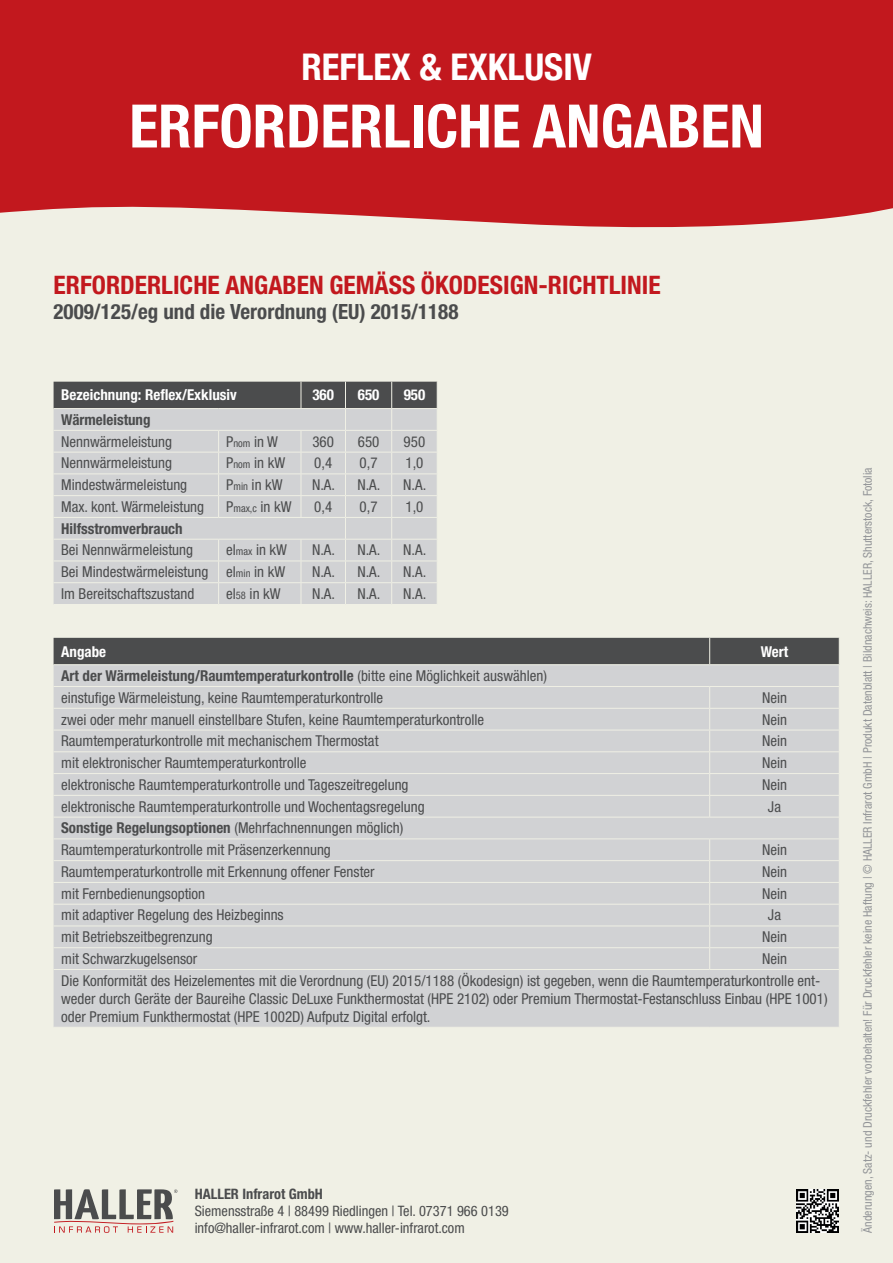
<style>
.page{position:relative;width:893px;height:1263px;background:#f0f0e5}
.page>*{position:absolute;margin:0;border:0;box-sizing:border-box;transform-origin:0 0}
.t1{font:700 condensed 60px "Helvetica Neue";color:#fff}
.t2{font:700 condensed 36.75px "Helvetica Neue";color:#fff}
.t3{font:700 condensed 25.5px "Helvetica Neue LT Std";color:#c2181e}
.t4{font:700 condensed 21px "Helvetica Neue LT Std";color:#4b4c4d}
.t5{font:condensed 15px/21.8px "Helvetica Neue LT Std";color:#4b4c4d}
.t6{font:700 condensed 15px "Helvetica Neue LT Std";color:#fff}
.t7{font:700 condensed 15px "Helvetica Neue LT Std";color:#4b4c4d}
.t8{font:condensed 14.4px/16.8px "Helvetica Neue LT Std";color:#4b4c4d}
.t9{font:700 condensed 14.4px "Helvetica Neue LT Std";color:#4b4c4d}
.t10{font:condensed 12px "Helvetica Neue LT Std";color:#939598}
.s1{font-size:10.5px}
.s2{font-weight:700}
</style>
<div class="page">
<div style="left:0;top:0;width:893px;height:228px;background:#c2181e"></div>
<svg style="left:54px;top:1189px;width:123px;height:44px"></svg>
<img style="left:796px;top:1189px;width:43px;height:43px">
<svg style="left:54px;top:382px;width:384px;height:222px;background:#c3c3c5"></svg>
<div style="left:54px;top:970px;width:785px;height:57px;background:#d1d2d4"></div>
<svg style="left:54px;top:638px;width:786px;height:331px;background:#c7c8ca"></svg>
<h2 class="t2" style="left:301px;top:36px;width:292px">REFLEX &amp; EXKLUSIV</h2>
<h1 class="t1" style="left:129px;top:76px;width:636px">ERFORDERLICHE ANGABEN</h1>
<h3 class="t3" style="left:54px;top:269px;width:609px">ERFORDERLICHE ANGABEN GEMÄSS ÖKODESIGN-RICHTLINIE</h3>
<h3 class="t4" style="left:54px;top:299px;width:406px">2009/125/eg und die Verordnung (EU) 2015/1188</h3>
<p class="t6" style="left:61px;top:386px;width:177px">Bezeichnung: Reflex/Exklusiv</p>
<p class="t6" style="left:312px;top:386px;width:23px">360</p>
<p class="t6" style="left:358px;top:386px;width:23px">650</p>
<p class="t6" style="left:404px;top:386px;width:23px">950</p>
<p class="t7" style="left:61px;top:410px;width:91px">Wärmeleistung</p>
<p class="t5" style="left:61px;top:430px;width:112px">Nennwärmeleistung</p>
<p class="t5" style="left:226px;top:430px;width:53px">P<span class="s1">nom</span> in W</p>
<p class="t5" style="left:312px;top:430px;width:23px">360</p>
<p class="t5" style="left:358px;top:430px;width:23px">650</p>
<p class="t5" style="left:404px;top:430px;width:23px">950</p>
<p class="t5" style="left:61px;top:452px;width:112px">Nennwärmeleistung</p>
<p class="t5" style="left:226px;top:452px;width:61px">P<span class="s1">nom</span> in kW</p>
<p class="t5" style="left:314px;top:452px;width:19px">0,4</p>
<p class="t5" style="left:360px;top:452px;width:19px">0,7</p>
<p class="t5" style="left:405px;top:452px;width:19px">1,0</p>
<p class="t5" style="left:61px;top:474px;width:128px">Mindestwärmeleistung</p>
<p class="t5" style="left:226px;top:474px;width:58px">P<span class="s1">min</span> in kW</p>
<p class="t5" style="left:312px;top:474px;width:25px">N.A.</p>
<p class="t5" style="left:357px;top:474px;width:25px">N.A.</p>
<p class="t5" style="left:403px;top:474px;width:25px">N.A.</p>
<p class="t5" style="left:61px;top:496px;width:145px">Max. kont. Wärmeleistung</p>
<p class="t5" style="left:226px;top:496px;width:67px">P<span class="s1">max,c</span> in kW</p>
<p class="t5" style="left:314px;top:496px;width:19px">0,4</p>
<p class="t5" style="left:360px;top:496px;width:19px">0,7</p>
<p class="t5" style="left:405px;top:496px;width:19px">1,0</p>
<p class="t7" style="left:61px;top:519px;width:123px">Hilfsstromverbrauch</p>
<p class="t5" style="left:61px;top:539px;width:133px">Bei Nennwärmeleistung</p>
<p class="t5" style="left:226px;top:539px;width:62px">el<span class="s1">max</span> in kW</p>
<p class="t5" style="left:312px;top:539px;width:25px">N.A.</p>
<p class="t5" style="left:357px;top:539px;width:25px">N.A.</p>
<p class="t5" style="left:403px;top:539px;width:25px">N.A.</p>
<p class="t5" style="left:61px;top:561px;width:226px">Bei Mindestwärmeleistung el<span class="s1">min</span> in kW</p>
<p class="t5" style="left:312px;top:561px;width:25px">N.A.</p>
<p class="t5" style="left:357px;top:561px;width:25px">N.A.</p>
<p class="t5" style="left:403px;top:561px;width:25px">N.A.</p>
<p class="t5" style="left:61px;top:583px;width:135px">Im Bereitschaftszustand</p>
<p class="t5" style="left:226px;top:583px;width:56px">el<span class="s1">58</span> in kW</p>
<p class="t5" style="left:312px;top:583px;width:25px">N.A.</p>
<p class="t5" style="left:357px;top:583px;width:25px">N.A.</p>
<p class="t5" style="left:403px;top:583px;width:25px">N.A.</p>
<p class="t6" style="left:61px;top:642px;width:47px">Angabe</p>
<p class="t6" style="left:761px;top:642px;width:29px">Wert</p>
<p class="t5" style="left:61px;top:665px;width:487px"><span class="s2">Art der Wärmeleistung/Raumtemperaturkontrolle</span> (bitte eine Möglichkeit auswählen) einstufige Wärmeleistung, keine Raumtemperaturkontrolle</p>
<p class="t5" style="left:762px;top:686px;width:27px">Nein</p>
<p class="t5" style="left:61px;top:708px;width:424px">zwei oder mehr manuell einstellbare Stufen, keine Raumtemperaturkontrolle</p>
<p class="t5" style="left:762px;top:708px;width:27px">Nein</p>
<p class="t5" style="left:61px;top:730px;width:319px">Raumtemperaturkontrolle mit mechanischem Thermostat</p>
<p class="t5" style="left:762px;top:730px;width:27px">Nein</p>
<p class="t5" style="left:61px;top:752px;width:247px">mit elektronischer Raumtemperaturkontrolle</p>
<p class="t5" style="left:762px;top:752px;width:27px">Nein</p>
<p class="t5" style="left:61px;top:773px;width:349px">elektronische Raumtemperaturkontrolle und Tageszeitregelung</p>
<p class="t5" style="left:762px;top:773px;width:27px">Nein</p>
<p class="t5" style="left:61px;top:795px;width:365px">elektronische Raumtemperaturkontrolle und Wochentagsregelung</p>
<p class="t5" style="left:768px;top:795px;width:15px">Ja</p>
<p class="t5" style="left:61px;top:817px;width:344px"><span class="s2">Sonstige Regelungsoptionen</span> (Mehrfachnennungen möglich)<br>Raumtemperaturkontrolle mit Präsenzerkennung</p>
<p class="t5" style="left:762px;top:839px;width:27px">Nein</p>
<p class="t5" style="left:61px;top:861px;width:315px">Raumtemperaturkontrolle mit Erkennung offener Fenster</p>
<p class="t5" style="left:762px;top:861px;width:27px">Nein</p>
<p class="t5" style="left:61px;top:882px;width:146px">mit Fernbedienungsoption</p>
<p class="t5" style="left:762px;top:882px;width:27px">Nein</p>
<p class="t5" style="left:61px;top:904px;width:224px">mit adaptiver Regelung des Heizbeginns</p>
<p class="t5" style="left:768px;top:904px;width:15px">Ja</p>
<p class="t5" style="left:61px;top:926px;width:153px">mit Betriebszeitbegrenzung</p>
<p class="t5" style="left:762px;top:926px;width:27px">Nein</p>
<p class="t5" style="left:61px;top:948px;width:138px">mit Schwarzkugelsensor</p>
<p class="t5" style="left:61px;top:948px;width:761px;text-indent:701px">Nein<br>Die Konformität des Heizelementes mit die Verordnung (EU) 2015/1188 (Ökodesign) ist gegeben, wenn die Raumtemperaturkontrolle ent-</p>
<p class="t5" style="left:61px;top:989px;width:768px;line-height:18px">weder durch Geräte der Baureihe Classic DeLuxe Funkthermostat (HPE 2102) oder Premium Thermostat-Festanschluss Einbau (HPE 1001) oder Premium Funkthermostat (HPE 1002D) Aufputz Digital erfolgt.</p>
<p class="t9" style="left:195px;top:1185px;width:130px">HALLER Infrarot GmbH</p>
<p class="t8" style="left:195px;top:1202px;width:316px">Siemensstraße 4 | 88499 Riedlingen | Tel. 07371 966 0139 info@haller-infrarot.com | www.haller-infrarot.com</p>
<p class="t10" style="left:861px;top:1233px;width:767px;rotate:-90deg">Änderungen, Satz- und Druckfehler vorbehalten! Für Druckfehler keine Haftung | © HALLER Infrarot GmbH | Produkt Datenblatt | Bildnachweis: HALLER, Shutterstock, Fotolia</p>
</div>
